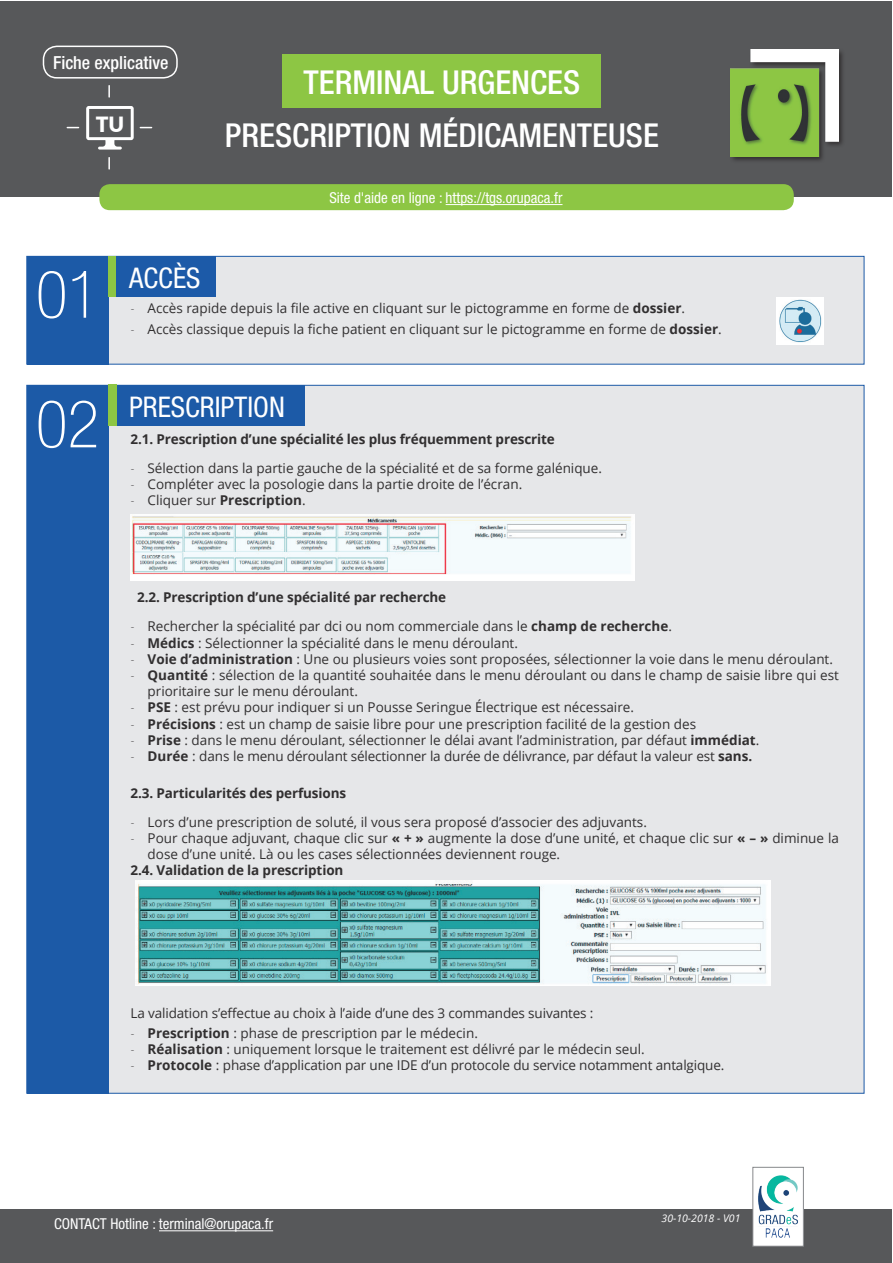
<style>
.page{position:relative;width:893px;height:1263px;background:#fff}
.page>*{position:absolute;margin:0;border:0;box-sizing:border-box;transform-origin:0 0}
.t1{font:100 condensed 66px "Helvetica Neue";color:#fff}
.t2{font:500 condensed 33px/53.6px "Helvetica Neue";color:#fff;text-align:center}
.t3{font:condensed 28.5px "Helvetica Neue";color:#fff}
.t4{font:900 21px "Lato";color:#fff}
.t5{font:500 condensed 18px "Helvetica Neue";color:#fff}
.t6{font:condensed 15px "Helvetica Neue";color:#fff}
.t7{font:13.5px/16.2px "Open Sans";color:#312f30}
.t8{font:700 13.5px "Open Sans";letter-spacing:-.01em;color:#312f30}
.t9{font:italic 10.5px "Open Sans";color:#fff}
.s1{font-family:"Helvetica Neue";font-weight:100;font-stretch:condensed}
.s2{font-weight:700}
.s3{font-weight:400}
</style>
<div class="page">
<div style="left:0;top:1px;width:892px;height:196px;background:#57585a"></div>
<div style="left:0;top:1210px;width:892px;height:53px;background:#57585a"></div>
<div style="left:729px;top:48px;width:116px;height:116px;background:#231f20;opacity:.75"></div>
<img style="left:730px;top:50px;width:108px;height:106px">
<div style="left:99px;top:184px;width:695px;height:26px;background:#8dc644;border-radius:10px"></div>
<hr style="left:446px;top:204px;width:116px;height:1px;background:#fff">
<div style="left:43px;top:46px;width:135px;height:33px;border:2px solid #fff;border-radius:14px"></div>
<hr style="left:159px;top:1230px;width:114px;height:1px;background:#fff">
<svg style="left:67px;top:127px;width:12px;height:1px"></svg>
<svg style="left:140px;top:127px;width:12px;height:1px"></svg>
<svg style="left:108px;top:158px;width:2px;height:11px"></svg>
<svg style="left:108px;top:86px;width:2px;height:11px"></svg>
<svg style="left:86px;top:106px;width:48px;height:44px"></svg>
<div style="left:26px;top:385px;width:838px;height:709px;background:#e6e7e9;border:1px solid #1c5aa7"></div>
<div style="left:27px;top:386px;width:81px;height:708px;background:#1c5aa7"></div>
<div style="left:116px;top:386px;width:188px;height:40px;background:#1c5aa7"></div>
<div style="left:108px;top:385px;width:8px;height:41px;background:#8dc644"></div>
<div style="left:26px;top:256px;width:838px;height:108px;background:#e6e7e9;border:1px solid #1c5aa7"></div>
<div style="left:27px;top:256px;width:81px;height:108px;background:#1c5aa7"></div>
<div style="left:108px;top:256px;width:8px;height:41px;background:#8dc644"></div>
<div style="left:753px;top:1167px;width:50px;height:79px;background:#fff"></div>
<img style="left:758px;top:1175px;width:40px;height:63px">
<div style="left:753px;top:1167px;width:51px;height:79px;border:1px solid #87898c"></div>
<div style="left:116px;top:256px;width:100px;height:41px;background:#1c5aa8"></div>
<div style="left:283px;top:54px;width:318px;height:54px;background:#8dc644"></div>
<img style="left:776px;top:297px;width:48px;height:47px">
<img style="left:131px;top:514px;width:503px;height:66px">
<img style="left:135px;top:881px;width:635px;height:105px">
<h3 class="t5" style="left:53px;top:52px;width:117px">Fiche explicative</h3>
<h3 class="t4" style="left:96px;top:108px;width:30px">TU</h3>
<h2 class="t2" style="left:225px;top:55px;width:435px">TERMINAL URGENCES<br>PRESCRIPTION MÉDICAMENTEUSE</h2>
<p class="t6" style="left:329px;top:189px;width:235px">Site d'aide en ligne : https://tgs.orupaca.fr</p>
<h1 class="t1" style="left:36px;top:257px;width:65px">01</h1>
<h3 class="t3" style="left:129px;top:261px;width:73px">ACCÈS</h3>
<p class="t7" style="left:131px;top:300px;width:556px"><span class="s1">-</span> Accès rapide depuis la file active en cliquant sur le pictogramme en forme de <span class="s2">dossier</span>.</p>
<p class="t7" style="left:131px;top:320px;width:593px"><span class="s1">-</span> Accès classique depuis la fiche patient en cliquant sur le pictogramme en forme de <span class="s2">dossier</span>.</p>
<h1 class="t1" style="left:36px;top:387px;width:65px">02</h1>
<h3 class="t3" style="left:129px;top:390px;width:157px">PRESCRIPTION</h3>
<p class="t8" style="left:131px;top:429px;width:426px">2.1. Prescription d’une spécialité les plus fréquemment prescrite</p>
<p class="t7" style="left:131px;top:459px;width:473px"><span class="s1">-</span> Sélection dans la partie gauche de la spécialité et de sa forme galénique.</p>
<p class="t7" style="left:131px;top:476px;width:393px"><span class="s1">-</span> Compléter avec la posologie dans la partie droite de l’écran.</p>
<p class="t8" style="left:131px;top:491px;width:177px"><span class="s1">-</span> <span class="s3">Cliquer sur</span> Prescription<span class="s3">.</span></p>
<p class="t8" style="left:137px;top:588px;width:310px">2.2. Prescription d’une spécialité par recherche</p>
<p class="t7" style="left:131px;top:618px;width:543px"><span class="s1">-</span> Rechercher la spécialité par dci ou nom commerciale dans le <span class="s2">champ de recherche</span>.</p>
<p class="t7" style="left:131px;top:634px;width:389px"><span class="s1">-</span> <span class="s2">Médics</span> : Sélectionner la spécialité dans le menu déroulant.</p>
<p class="t7" style="left:131px;top:650px;width:704px"><span class="s1">-</span> <span class="s2">Voie d’administration</span> : Une ou plusieurs voies sont proposées, sélectionner la voie dans le menu déroulant.</p>
<p class="t7" style="left:148px;top:667px;width:693px;text-indent:-17px"><span class="s1">-</span> <span class="s2">Quantité</span> : sélection de la quantité souhaitée dans le menu déroulant ou dans le champ de saisie libre qui est prioritaire sur le menu déroulant.</p>
<p class="t7" style="left:131px;top:699px;width:505px"><span class="s1">-</span> <span class="s2">PSE</span> : est prévu pour indiquer si un Pousse Seringue Électrique est nécessaire.</p>
<p class="t7" style="left:131px;top:715px;width:567px"><span class="s1">-</span> <span class="s2">Précisions</span> : est un champ de saisie libre pour une prescription facilité de la gestion des</p>
<p class="t7" style="left:131px;top:731px;width:630px"><span class="s1">-</span> <span class="s2">Prise</span> : dans le menu déroulant, sélectionner le délai avant l’administration, par défaut <span class="s2">immédiat</span>.</p>
<p class="t7" style="left:131px;top:748px;width:623px"><span class="s1">-</span> <span class="s2">Durée</span> : dans le menu déroulant sélectionner la durée de délivrance, par défaut la valeur est <span class="s2">sans.</span></p>
<p class="t8" style="left:131px;top:783px;width:217px">2.3. Particularités des perfusions</p>
<p class="t7" style="left:131px;top:813px;width:518px"><span class="s1">-</span> Lors d’une prescription de soluté, il vous sera proposé d’associer des adjuvants.</p>
<p class="t7" style="left:148px;top:829px;width:693px;text-indent:-17px"><span class="s1">-</span> Pour chaque adjuvant, chaque clic sur <span class="s2">« + »</span> augmente la dose d’une unité, et chaque clic sur <span class="s2">« – »</span> diminue la dose d’une unité. Là ou les cases sélectionnées deviennent rouge.</p>
<p class="t8" style="left:131px;top:861px;width:214px">2.4. Validation de la prescription</p>
<p class="t7" style="left:131px;top:1004px;width:464px">La validation s’effectue au choix à l’aide d’une des 3 commandes suivantes :</p>
<p class="t7" style="left:131px;top:1025px;width:349px"><span class="s1">-</span> <span class="s2">Prescription</span> : phase de prescription par le médecin.</p>
<p class="t7" style="left:131px;top:1041px;width:516px"><span class="s1">-</span> <span class="s2">Réalisation</span> : uniquement lorsque le traitement est délivré par le médecin seul.</p>
<p class="t7" style="left:131px;top:1057px;width:595px"><span class="s1">-</span> <span class="s2">Protocole</span> : phase d’application par une IDE d’un protocole du service notamment antalgique.</p>
<p class="t6" style="left:54px;top:1215px;width:221px">CONTACT Hotline : terminal@orupaca.fr</p>
<p class="t9" style="left:662px;top:1211px;width:80px">30-10-2018 - V01</p>
</div>
